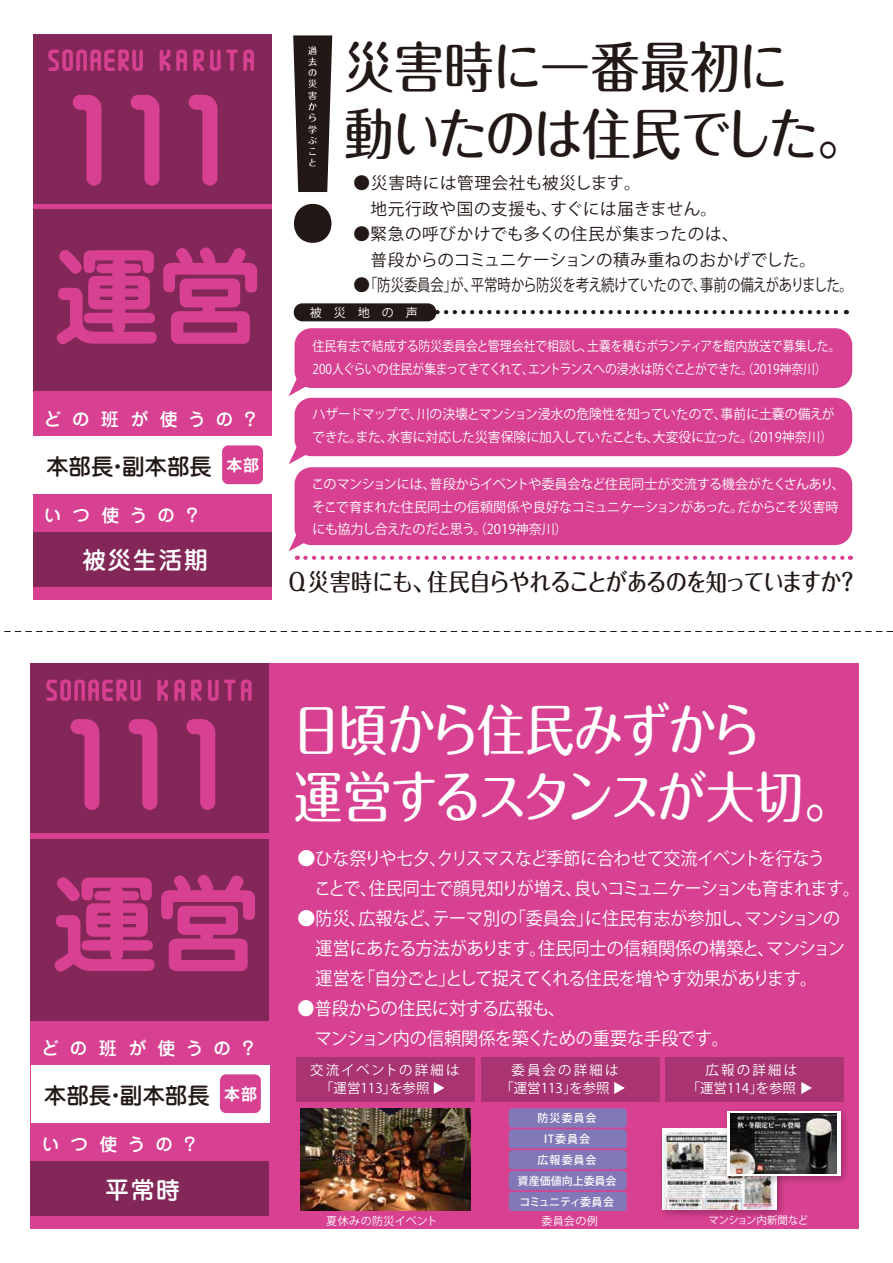
<style>
.page{position:relative;width:893px;height:1263px;background:#fff}
.page>*{position:absolute;margin:0;border:0;box-sizing:border-box;transform-origin:0 0}
.t1{font:120.15px "Tekuteku Round Al";letter-spacing:.12em;color:#d84191}
.t2{font:700 106.95px "Jun 501 Pro";color:#d84191}
.t3{font:500 55.5px/67.5px "Maru Fo Pro";letter-spacing:-.05em;color:#fff;scale:.88 1}
.t4{font:500 55.5px/67.5px "Maru Fo Pro";letter-spacing:-.035em;color:#221815;scale:.9 1}
.t5{font:28.35px "Tekuteku Round Al";color:#d84191}
.t6{font:500 24px "Maru Fo Pro";letter-spacing:-.065em;color:#221815;scale:.88 1}
.t7{font:500 24px "Jun 34 Pro";letter-spacing:.06em;color:#fff}
.t8{font:500 22.5px "Jun 34 Pro";color:#221815}
.t9{font:18px/30px "Koz Go Pro";letter-spacing:-.02em;color:#fff}
.t10{font:18px/30px "Koz Go Pro";letter-spacing:-.04em;color:#fff}
.t11{font:18px/30px "Koz Go Pro";color:#fff;scale:.95 1}
.t12{font:500 18px "Jun 34 Pro";letter-spacing:.6em;color:#fff}
.t13{font:500 18px "Jun 34 Pro";letter-spacing:.575em;color:#fff}
.t14{font:16.65px/25.5px "Koz Go Pro";letter-spacing:.02em;color:#221815}
.t15{font:16.65px "Koz Go Pro";letter-spacing:-.02em;color:#221815}
.t16{font:16.65px/25.5px "Koz Go Pro";letter-spacing:.04em;color:#221815}
.t17{font:13.5px/22.5px "Koz Go Pro";color:#fff}
.t18{font:13.5px/22.5px "Koz Go Pro";color:#fff;scale:.88 1}
.t19{font:13.5px/22.5px "Koz Go Pro";color:#fff;scale:.95 1}
.t20{font:13.5px/18px "Koz Go Pro";letter-spacing:.09em;color:#fff;text-align:center}
.t21{font:13.5px/18px "Koz Go Pro";letter-spacing:.07em;color:#fff;text-align:center}
.t22{font:12px "Koz Go Pro";letter-spacing:1em;color:#fff}
.t23{font:11.1px "Koz Go Pro";letter-spacing:.04em;color:#fff}
.t24{font:500 10.95px/21.6px "Koz Go Pro";color:#fff}
.t25{font:500 10.95px "Koz Go Pro";letter-spacing:.02em;color:#fff}
.t26{font:10.5px "Koz Go Pro";letter-spacing:-.05em;color:#fff}
.t27{font:500 9px/11.2px "Maru Fo Pro";color:#fff;text-align:justify}
</style>
<div class="page">
<svg style="left:4px;top:631px;width:889px;height:1px"></svg>
<svg style="left:293px;top:35px;width:39px;height:208px"></svg>
<div style="left:31px;top:664px;width:828px;height:565px;background:#d84191"></div>
<div style="left:296px;top:1057px;width:179px;height:45px;background:#aa3372"></div>
<div style="left:481px;top:1057px;width:179px;height:45px;background:#aa3372"></div>
<div style="left:665px;top:1057px;width:179px;height:45px;background:#aa3372"></div>
<div style="left:31px;top:1162px;width:238px;height:54px;background:#832758"></div>
<div style="left:31px;top:839px;width:238px;height:182px;background:#832758"></div>
<div style="left:31px;top:664px;width:238px;height:169px;background:#832758"></div>
<div style="left:33px;top:34px;width:238px;height:566px;background:#d84191"></div>
<div style="left:33px;top:436px;width:238px;height:57px;background:#fff"></div>
<div style="left:33px;top:532px;width:238px;height:54px;background:#832758"></div>
<div style="left:33px;top:210px;width:238px;height:181px;background:#832758"></div>
<div style="left:33px;top:34px;width:238px;height:170px;background:#832758"></div>
<svg style="left:437px;top:310px;width:410px;height:4px"></svg>
<div style="left:294px;top:303px;width:142px;height:18px;background:#221815;border-radius:9px"></div>
<div style="left:295px;top:398px;width:557px;height:58px;background:#d84191;border-radius:17px"></div>
<svg style="left:289px;top:445px;width:22px;height:19px"></svg>
<div style="left:295px;top:328px;width:557px;height:60px;background:#d84191;border-radius:17px"></div>
<svg style="left:289px;top:377px;width:22px;height:19px"></svg>
<div style="left:295px;top:467px;width:557px;height:78px;background:#d84191;border-radius:17px"></div>
<svg style="left:289px;top:532px;width:562px;height:28px"></svg>
<div style="left:31px;top:1065px;width:238px;height:57px;background:#fff"></div>
<div style="left:220px;top:1074px;width:41px;height:39px;background:#d84191;border-radius:6px"></div>
<div style="left:222px;top:445px;width:41px;height:39px;background:#d84191;border-radius:6px"></div>
<img style="left:301px;top:1109px;width:169px;height:101px">
<img style="left:661px;top:1128px;width:122px;height:88px">
<img style="left:663px;top:1128px;width:111px;height:82px">
<img style="left:719px;top:1110px;width:128px;height:79px">
<svg style="left:728px;top:1111px;width:113px;height:64px"></svg>
<img style="left:731px;top:1114px;width:106px;height:60px">
<div style="left:509px;top:1108px;width:118px;height:19px;background:#8378b7;border-radius:4px"></div>
<div style="left:509px;top:1129px;width:118px;height:19px;background:#8378b7;border-radius:4px"></div>
<div style="left:509px;top:1150px;width:118px;height:19px;background:#8378b7;border-radius:4px"></div>
<div style="left:509px;top:1171px;width:118px;height:19px;background:#8378b7;border-radius:4px"></div>
<div style="left:509px;top:1192px;width:118px;height:19px;background:#8378b7;border-radius:4px"></div>
<svg style="left:434px;top:1082px;width:10px;height:12px"></svg>
<svg style="left:614px;top:1082px;width:11px;height:12px"></svg>
<svg style="left:801px;top:1082px;width:11px;height:12px"></svg>
<h3 class="t5" style="left:47px;top:46px;width:210px">SONAERU KARUTA</h3>
<h1 class="t1" style="left:65px;top:80px;width:161px">111</h1>
<h2 class="t2" style="left:54px;top:212px;width:211px">運営</h2>
<h3 class="t12" style="left:43px;top:404px;width:217px">どの班が使うの？</h3>
<h3 class="t8" style="left:46px;top:449px;width:215px">本部長・副本部長 <sup>本部</sup></h3>
<h3 class="t13" style="left:44px;top:500px;width:159px">いつ使うの？</h3>
<h3 class="t7" style="left:82px;top:541px;width:127px">被災生活期</h3>
<p class="t27" style="left:308px;top:44px;width:10px">過去の災害から学ぶこと</p>
<h3 class="t4" style="left:344px;top:26px;width:582px">災害時に一番最初に<br>動いたのは住民でした。</h3>
<p class="t16" style="left:353px;top:171px;width:365px">●災害時には管理会社も被災します。<br>　地元行政や国の支援も、すぐには届きません。</p>
<p class="t14" style="left:353px;top:222px;width:464px">●緊急の呼びかけでも多くの住民が集まったのは、<br>　普段からのコミュニケーションの積み重ねのおかげでした。</p>
<p class="t15" style="left:353px;top:274px;width:501px">●「防災委員会」が、平常時から防災を考え続けていたので、事前の備えがありました。</p>
<p class="t22" style="left:310px;top:304px;width:109px">被災地の声</p>
<p class="t18" style="left:313px;top:336px;width:601px">住民有志で結成する防災委員会と管理会社で相談し、土嚢を積むボランティアを館内放送で募集した。<br>200人ぐらいの住民が集まってきてくれて、エントランスへの浸水は防ぐことができた。（2019神奈川）</p>
<p class="t19" style="left:312px;top:404px;width:552px">ハザードマップで、川の決壊とマンション浸水の危険性を知っていたので、事前に土嚢の備えができた。また、水害に対応した災害保険に加入していたことも、大変役に立った。（2019神奈川）</p>
<p class="t17" style="left:312px;top:473px;width:535px">このマンションには、普段からイベントや委員会など住民同士が交流する機会がたくさんあり、そこで育まれた住民同士の信頼関係や良好なコミュニケーションがあった。だからこそ災害時にも協力し合えたのだと思う。（2019神奈川）</p>
<h3 class="t6" style="left:288px;top:563px;width:649px">Q 災害時にも、住民自らやれることがあるのを知っていますか？</h3>
<h3 class="t5" style="left:45px;top:676px;width:210px">SONAERU KARUTA</h3>
<h1 class="t1" style="left:63px;top:704px;width:161px">111</h1>
<h2 class="t2" style="left:52px;top:839px;width:211px">運営</h2>
<h3 class="t12" style="left:41px;top:1034px;width:217px">どの班が使うの？</h3>
<h3 class="t3" style="left:292px;top:689px;width:639px">日頃から住民みずから<br>運営するスタンスが大切。</h3>
<h3 class="t10" style="left:314px;top:844px;width:547px;text-indent:-17px">●ひな祭りや七夕、クリスマスなど季節に合わせて交流イベントを行なう<br>ことで、住民同士で顔見知りが増え、良いコミュニケーションも育まれます。</h3>
<h3 class="t9" style="left:316px;top:904px;width:531px;text-indent:-18px">●防災、広報など、テーマ別の「委員会」に住民有志が参加し、マンションの運営にあたる方法があります。住民同士の信頼関係の構築と、マンション運営を「自分ごと」として捉えてくれる住民を増やす効果があります。</h3>
<h3 class="t11" style="left:298px;top:994px;width:455px">●普段からの住民に対する広報も、<br>　マンション内の信頼関係を築くための重要な手段です。</h3>
<p class="t20" style="left:310px;top:1061px;width:151px">交流イベントの詳細は「運営113」を参照　</p>
<p class="t21" style="left:500px;top:1061px;width:124px">委員会の詳細は「運営113」を参照　</p>
<p class="t17" style="left:706px;top:1059px;width:93px">広報の詳細は</p>
<h3 class="t8" style="left:44px;top:1078px;width:215px">本部長・副本部長 <sup>本部</sup></h3>
<p class="t17" style="left:687px;top:1077px;width:124px">「運営114」を参照　</p>
<h3 class="t13" style="left:42px;top:1130px;width:159px">いつ使うの？</h3>
<h3 class="t7" style="left:105px;top:1171px;width:76px">平常時</h3>
<p class="t25" style="left:537px;top:1111px;width:61px">防災委員会</p>
<p class="t25" style="left:537px;top:1153px;width:61px">広報委員会</p>
<p class="t25" style="left:544px;top:1132px;width:48px">IT委員会</p>
<p class="t24" style="left:518px;top:1170px;width:100px">資産価値向上委員会コミュニティ委員会</p>
<p class="t23" style="left:326px;top:1213px;width:113px">夏休みの防災イベント</p>
<p class="t23" style="left:541px;top:1213px;width:58px">委員会の例</p>
<p class="t26" style="left:708px;top:1213px;width:101px">マンション内新聞など</p>
</div>
